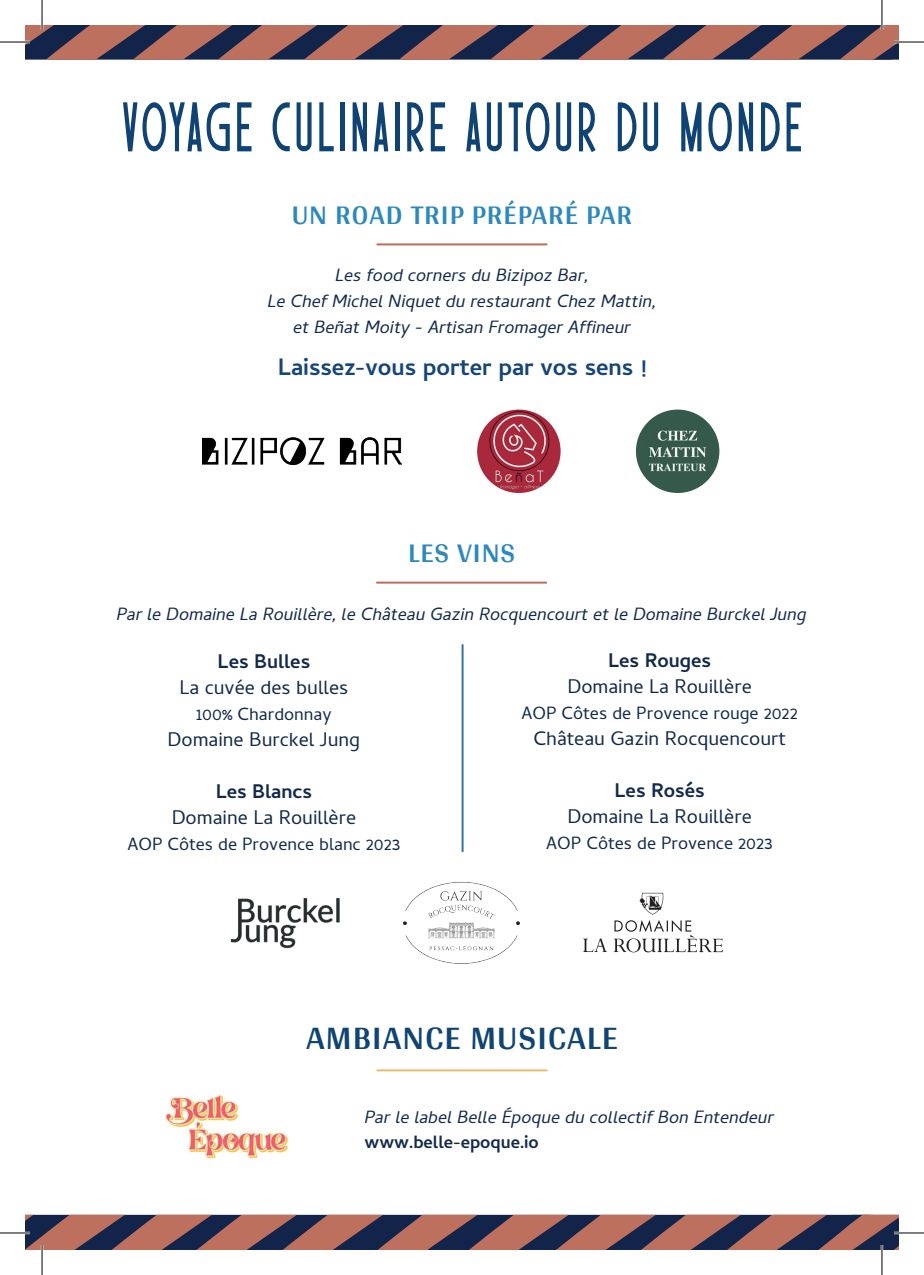
<style>
.page{position:relative;width:924px;height:1275px;background:#fff}
.page>*{position:absolute;margin:0;border:0;box-sizing:border-box;transform-origin:0 0}
.t1{font:70px "Sombeto";letter-spacing:.05em;color:#0f4374}
.t2{font:700 34px "Arya";letter-spacing:.035em;color:#0f4474}
.t3{font:700 28px "Arya";letter-spacing:.035em;color:#2d88bc}
.t4{font:700 24px "Cambay";color:#15457b}
.t5{font:20px "Cambay";color:#132a4d}
.t6{font:700 20px "Cambay";color:#132a4d}
.t7{font:italic 18px/26px "Cambay";color:#132a4d;text-align:center}
.t8{font:18px "Cambay";color:#132a4d}
.t9{font:700 18px "Cambay";color:#132a4d}
</style>
<div class="page">
<hr style="left:461px;top:645px;width:2px;height:206px;background:#35759a">
<svg style="left:639px;top:893px;width:25px;height:21px"></svg>
<svg style="left:583px;top:938px;width:24px;height:14px"></svg>
<svg style="left:613px;top:920px;width:109px;height:32px"></svg>
<img style="left:230px;top:898px;width:110px;height:51px">
<img style="left:403px;top:881px;width:117px;height:83px">
<hr style="left:377px;top:581px;width:169px;height:2px;background:#bd6d5c">
<svg style="left:25px;top:25px;width:873px;height:35px"></svg>
<svg style="left:25px;top:1214px;width:873px;height:36px"></svg>
<hr style="left:377px;top:1069px;width:169px;height:2px;background:#ecbb6d">
<img style="left:165px;top:1094px;width:123px;height:65px">
<hr style="left:377px;top:243px;width:169px;height:2px;background:#bd6d5c">
<img style="left:202px;top:438px;width:199px;height:27px">
<img style="left:635px;top:409px;width:84px;height:84px;border-radius:42px">
<img style="left:477px;top:409px;width:83px;height:84px;border-radius:42px">
<hr style="left:0;top:41px;width:30px;height:2px;background:#fff">
<hr style="left:893px;top:41px;width:30px;height:2px;background:#fff">
<hr style="left:0;top:1231px;width:30px;height:3px;background:#fff">
<hr style="left:893px;top:1231px;width:30px;height:3px;background:#fff">
<hr style="left:41px;top:0;width:2px;height:30px;background:#fff">
<hr style="left:41px;top:1245px;width:2px;height:30px;background:#fff">
<hr style="left:880px;top:0;width:2px;height:30px;background:#fff">
<hr style="left:880px;top:1245px;width:2px;height:30px;background:#fff">
<hr style="left:0;top:42px;width:30px;height:1px;background:#000">
<hr style="left:893px;top:42px;width:30px;height:1px;background:#000">
<hr style="left:0;top:1232px;width:30px;height:1px;background:#000">
<hr style="left:893px;top:1232px;width:30px;height:1px;background:#000">
<hr style="left:42px;top:0;width:1px;height:30px;background:#000">
<hr style="left:42px;top:1245px;width:1px;height:30px;background:#000">
<hr style="left:881px;top:0;width:1px;height:30px;background:#000">
<hr style="left:881px;top:1245px;width:1px;height:30px;background:#000">
<h1 class="t1" style="left:122px;top:97px;width:678px">VOYAGE CULINAIRE AUTOUR DU MONDE</h1>
<h3 class="t3" style="left:291px;top:198px;width:342px">UN ROAD TRIP PRÉPARÉ PAR</h3>
<p class="t7" style="left:267px;top:262px;width:390px">Les food corners du Bizipoz Bar,<br>Le Chef Michel Niquet du restaurant Chez Mattin, et Beñat Moity - Artisan Fromager Affineur</p>
<h3 class="t4" style="left:277px;top:353px;width:370px">Laissez-vous porter par vos sens !</h3>
<h3 class="t3" style="left:408px;top:536px;width:108px">LES VINS</h3>
<p class="t7" style="left:116px;top:600px;width:691px">Par le Domaine La Rouillère, le Château Gazin Rocquencourt et le Domaine Burckel Jung</p>
<p class="t6" style="left:608px;top:648px;width:104px">Les Rouges</p>
<p class="t5" style="left:567px;top:674px;width:186px">Domaine La Rouillère</p>
<p class="t8" style="left:521px;top:702px;width:277px">AOP Côtes de Provence rouge 2022</p>
<p class="t5" style="left:533px;top:726px;width:254px">Château Gazin Rocquencourt</p>
<p class="t6" style="left:614px;top:778px;width:92px">Les Rosés</p>
<p class="t5" style="left:567px;top:804px;width:186px">Domaine La Rouillère</p>
<p class="t8" style="left:546px;top:832px;width:228px">AOP Côtes de Provence 2023</p>
<p class="t6" style="left:217px;top:649px;width:94px">Les Bulles</p>
<p class="t5" style="left:179px;top:675px;width:170px">La cuvée des bulles</p>
<p class="t8" style="left:196px;top:703px;width:137px">100% Chardonnay</p>
<p class="t5" style="left:167px;top:727px;width:194px">Domaine Burckel Jung</p>
<p class="t6" style="left:216px;top:779px;width:98px">Les Blancs</p>
<p class="t5" style="left:172px;top:805px;width:186px">Domaine La Rouillère</p>
<p class="t8" style="left:127px;top:833px;width:274px">AOP Côtes de Provence blanc 2023</p>
<h2 class="t2" style="left:306px;top:1017px;width:313px">AMBIANCE MUSICALE</h2>
<p class="t7" style="left:364px;top:1103px;width:411px">Par le label Belle Époque du collectif Bon Entendeur</p>
<p class="t9" style="left:364px;top:1131px;width:176px">www.belle-epoque.io</p>
</div>
